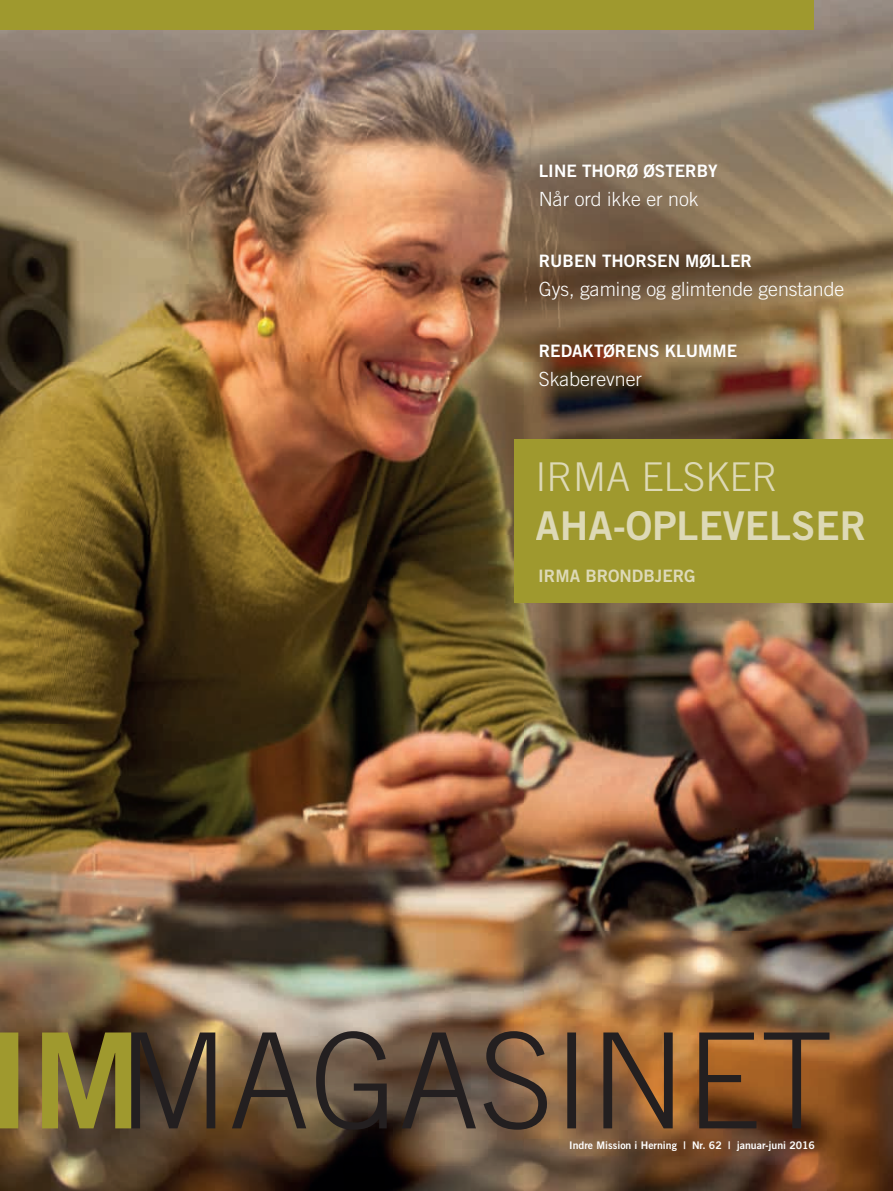
<style>
.page{position:relative;width:893px;height:1191px;background:#fff}
.page>*{position:absolute;margin:0;border:0;box-sizing:border-box;transform-origin:0 0}
.t1{font:39.6px "Trade Gothic Bold Two";color:#ddd9b6}
.t2{font:300 39.6px "Trade Gothic";color:#ddd9b6}
.t3{font:300 19.5px "Trade Gothic";color:#fff}
.t4{font:17.1px "Trade Gothic Bold Two";color:#fff}
.t5{font:17.1px "Trade Gothic Bold Two";color:#ddd9b6}
.t6{font:10.5px "Trade Gothic Bold Two";color:#fff}
</style>
<div class="page">
<img style="left:0;top:30px;width:735px;height:332px">
<img style="left:735px;top:0;width:158px;height:439px">
<img style="left:0;top:362px;width:525px;height:829px">
<img style="left:525px;top:362px;width:211px;height:77px">
<img style="left:525px;top:602px;width:368px;height:589px">
<svg style="left:131px;top:1031px;width:698px;height:98px;background:#6b4e35"></svg>
<svg style="left:0;top:1032px;width:131px;height:96px;background:#81742d"></svg>
<div style="left:514px;top:439px;width:379px;height:163px;background:#9f992e"></div>
<div style="left:0;top:0;width:813px;height:30px;background:#9f992e"></div>
<p class="t4" style="left:539px;top:163px;width:180px">LINE THORØ ØSTERBY</p>
<p class="t3" style="left:539px;top:191px;width:161px">Når ord ikke er nok</p>
<p class="t4" style="left:539px;top:253px;width:215px">RUBEN THORSEN MØLLER</p>
<p class="t3" style="left:539px;top:281px;width:307px">Gys, gaming og glimtende genstande</p>
<p class="t4" style="left:539px;top:343px;width:200px">REDAKTØRENS KLUMME</p>
<p class="t3" style="left:539px;top:371px;width:105px">Skaberevner</p>
<h1 class="t2" style="left:536px;top:460px;width:244px">IRMA ELSKER</h1>
<h1 class="t1" style="left:536px;top:508px;width:332px">AHA-OPLEVELSER</h1>
<p class="t5" style="left:538px;top:568px;width:159px">IRMA BRONDBJERG</p>
<p class="t6" style="left:569px;top:1141px;width:247px">Indre Mission i Herning | Nr. 62 | januar-juni 2016</p>
</div>
